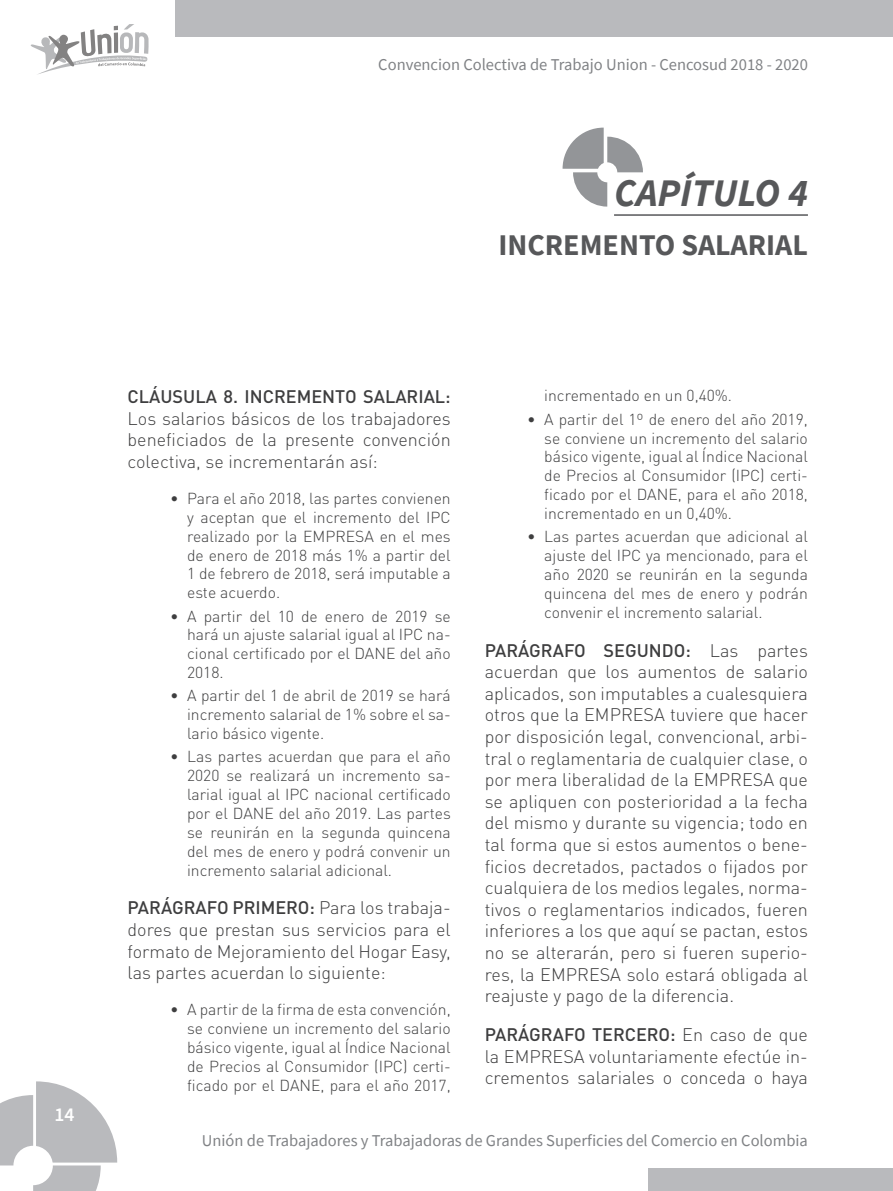
<style>
.page{position:relative;width:893px;height:1191px;background:#fff}
.page>*{position:absolute;margin:0;border:0;box-sizing:border-box;transform-origin:0 0}
.t1{font:italic 700 39px "Source Sans Pro";color:#57585a}
.t2{font:700 30px "Source Sans Pro";color:#57585a}
.t3{font:600 19.5px "Source Sans Pro";color:#fff}
.t4{font:300 18px/21.6px "DIN Pro";color:#3e3e3f;text-align:justify}
.t5{font:500 18px "DIN Pro";color:#3e3e3f}
.t6{font:16.5px "Source Sans Pro";color:#808285}
.t7{font:300 15.75px/18.9px "DIN Pro";color:#3e3e3f;text-align:justify}
.s1{font-weight:500}
</style>
<div class="page">
<svg style="left:0;top:1081px;width:117px;height:110px"></svg>
<div style="left:13px;top:1145px;width:40px;height:40px;background:#fff;border-radius:50%"></div>
<div style="left:175px;top:0;width:718px;height:36px;background:#b9babd"></div>
<div style="left:648px;top:1168px;width:245px;height:23px;background:#b9babd"></div>
<svg style="left:31px;top:24px;width:118px;height:50px"></svg>
<svg style="left:563px;top:128px;width:80px;height:79px"></svg>
<div style="left:597px;top:162px;width:20px;height:20px;background:#fff;border-radius:50%"></div>
<hr style="left:614px;top:214px;width:194px;height:2px;background:#57585a">
<p class="t3" style="left:54px;top:1101px;width:22px">14</p>
<p class="t6" style="left:378px;top:54px;width:431px">Convencion Colectiva de Trabajo Union - Cencosud 2018 - 2020</p>
<h1 class="t1" style="left:614px;top:166px;width:195px">CAPÍTULO 4</h1>
<h2 class="t2" style="left:498px;top:224px;width:311px">INCREMENTO SALARIAL</h2>
<p class="t5" style="left:128px;top:382px;width:325px">CLÁUSULA 8. INCREMENTO SALARIAL:</p>
<p class="t4" style="left:128px;top:406px;width:325px">Los salarios básicos de los trabajadores beneficiados de la presente convención colectiva, se incrementarán así:</p>
<p class="t7" style="left:187px;top:487px;width:265px;text-indent:-17px">• Para el año 2018, las partes convienen y aceptan que el incremento del IPC realizado por la EMPRESA en el mes de enero de 2018 más 1% a partir del 1 de febrero de 2018, será imputable a este acuerdo.</p>
<p class="t7" style="left:187px;top:605px;width:265px;text-indent:-17px">• A partir del 10 de enero de 2019 se hará un ajuste salarial igual al IPC na&shy;cional certificado por el DANE del año 2018.</p>
<p class="t7" style="left:187px;top:685px;width:265px;text-indent:-17px">• A partir del 1 de abril de 2019 se hará incremento salarial de 1% sobre el sa&shy;lario básico vigente.</p>
<p class="t7" style="left:187px;top:746px;width:265px;text-indent:-17px">• Las partes acuerdan que para el año 2020 se realizará un incremento sa&shy;larial igual al IPC nacional certificado por el DANE del año 2019. Las partes se reunirán en la segunda quincena del mes de enero y podrá convenir un incremento salarial adicional.</p>
<p class="t4" style="left:128px;top:895px;width:325px"><span class="s1">PARÁGRAFO PRIMERO:</span> Para los trabaja&shy;dores que prestan sus servicios para el formato de Mejoramiento del Hogar Easy, las partes acuerdan lo siguiente:</p>
<p class="t7" style="left:187px;top:998px;width:265px;text-indent:-17px">• A partir de la firma de esta convención, se conviene un incremento del salario básico vigente, igual al Índice Nacional de Precios al Consumidor (IPC) certi&shy;ficado por el DANE, para el año 2017,</p>
<p class="t7" style="left:544px;top:385px;width:189px">incrementado en un 0,40%.</p>
<p class="t7" style="left:544px;top:408px;width:265px;text-indent:-17px">• A partir del 1º de enero del año 2019, se conviene un incremento del salario básico vigente, igual al Índice Nacional de Precios al Consumidor (IPC) certi&shy;ficado por el DANE, para el año 2018, incrementado en un 0,40%.</p>
<p class="t7" style="left:544px;top:526px;width:265px;text-indent:-17px">• Las partes acuerdan que adicional al ajuste del IPC ya mencionado, para el año 2020 se reunirán en la segunda quincena del mes de enero y podrán convenir el incremento salarial.</p>
<p class="t4" style="left:485px;top:637px;width:325px"><span class="s1">PARÁGRAFO SEGUNDO:</span> Las partes acuerdan que los aumentos de salario aplicados, son imputables a cualesquiera otros que la EMPRESA tuviere que hacer por disposición legal, convencional, arbi&shy;tral o reglamentaria de cualquier clase, o por mera liberalidad de la EMPRESA que se apliquen con posterioridad a la fecha del mismo y durante su vigencia; todo en tal forma que si estos aumentos o bene&shy;ficios decretados, pactados o fijados por cualquiera de los medios legales, norma&shy;tivos o reglamentarios indicados, fueren inferiores a los que aquí se pactan, estos no se alterarán, pero si fueren superio&shy;res, la EMPRESA solo estará obligada al reajuste y pago de la diferencia.</p>
<p class="t4" style="left:485px;top:1022px;width:325px"><span class="s1">PARÁGRAFO TERCERO:</span> En caso de que la EMPRESA voluntariamente efectúe in&shy;crementos salariales o conceda o haya</p>
<p class="t6" style="left:202px;top:1130px;width:608px">Unión de Trabajadores y Trabajadoras de Grandes Superficies del Comercio en Colombia</p>
</div>
